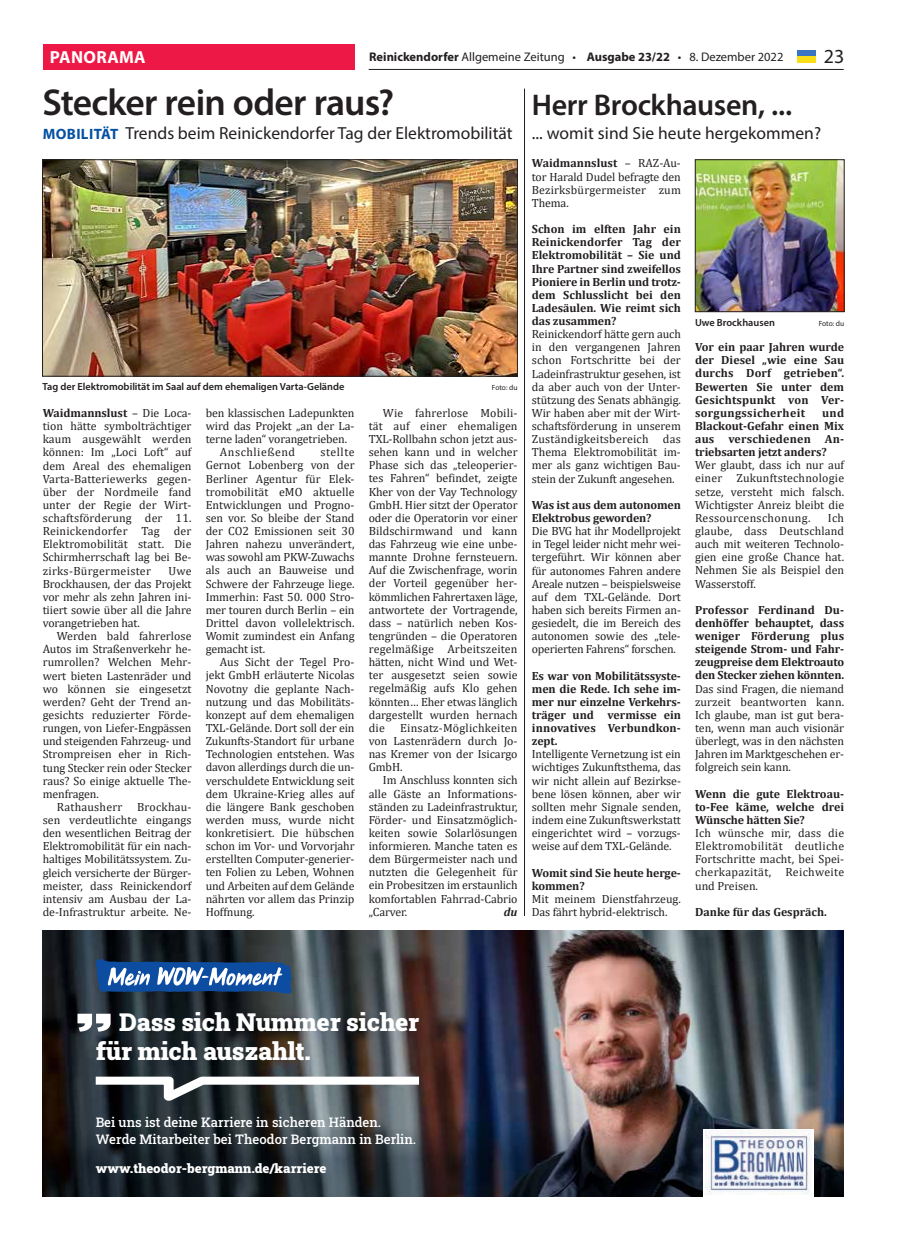
<style>
.page{position:relative;width:904px;height:1241px;background:#fff}
.page>*{position:absolute;margin:0;border:0;box-sizing:border-box;transform-origin:0 0}
.t1{font:600 37.5px "Myriad Pro";letter-spacing:-.02em;color:#231f20}
.t2{font:600 30px "Myriad Pro";letter-spacing:-.01em;color:#231f20}
.t3{font:900 25px/28.8px "Roboto Slab";letter-spacing:-.01em;color:#fff}
.t4{font:20px "Myriad Pro";color:#231f20}
.t5{font:17.5px "Myriad Pro";color:#231f20}
.t6{font:700 17.5px "Myriad Pro";letter-spacing:.02em;color:#fff}
.t7{font:500 13.12px/16.9px "Roboto Slab";color:#fff}
.t8{font:900 13.12px "Roboto Slab";color:#fff}
.t9{font:12.5px "Myriad Pro";color:#231f20}
.t10{font:11.88px/13.1px "Cambria";letter-spacing:-.005em;color:#231f20;text-align:justify}
.t11{font:700 11.88px/13.1px "Cambria";letter-spacing:-.01em;color:#231f20;text-align:justify}
.t12{font:11.88px "Cambria";letter-spacing:.045em;color:#231f20}
.t13{font:italic 700 11.88px "Cambria";color:#231f20}
.t14{font:600 10.25px "Myriad Pro";color:#231f20}
.t15{font:7.5px "Myriad Pro";letter-spacing:-.005em;color:#231f20}
.s1{font-weight:700}
.s2{font-weight:700;font-size:15px;color:#0551a4}
</style>
<div class="page">
<hr style="left:369px;top:69px;width:474px;height:1px;background:#231f20">
<svg style="left:797px;top:51px;width:19px;height:6px"></svg>
<div style="left:797px;top:57px;width:19px;height:6px;background:#f9dd16"></div>
<div style="left:43px;top:44px;width:311px;height:25px;background:#ed1845"></div>
<img style="left:44px;top:161px;width:471px;height:213px">
<div style="left:42px;top:159px;width:475px;height:217px;border:1px solid #231f20"></div>
<img style="left:697px;top:161px;width:145px;height:149px">
<div style="left:695px;top:159px;width:149px;height:153px;border:1px solid #231f20"></div>
<hr style="left:524px;top:89px;width:1px;height:826px;background:#231f20">
<img style="left:43px;top:930px;width:800px;height:197px">
<svg style="left:43px;top:1127px;width:800px;height:69px;background:#2a2c33"></svg>
<svg style="left:96px;top:1076px;width:323px;height:25px"></svg>
<svg style="left:77px;top:1013px;width:34px;height:18px"></svg>
<svg style="left:95px;top:958px;width:197px;height:35px;background:#416a9f"></svg>
<div style="left:703px;top:1129px;width:110px;height:67px;background:#fff"></div>
<img style="left:705px;top:1130px;width:106px;height:64px">
<h3 class="t6" style="left:50px;top:46px;width:97px">PANORAMA</h3>
<p class="t9" style="left:369px;top:49px;width:416px"><span class="s1">Reinickendorfer</span> Allgemeine Zeitung • <span class="s1">Ausgabe 23/22</span> • 8. Dezember 2022</p>
<h3 class="t4" style="left:823px;top:44px;width:22px">23</h3>
<h1 class="t1" style="left:43px;top:78px;width:353px">Stecker rein oder raus?</h1>
<h3 class="t5" style="left:43px;top:122px;width:471px"><span class="s2">MOBILITÄT</span> Trends beim Reinickendorfer Tag der Elektromobilität</h3>
<p class="t14" style="left:42px;top:380px;width:303px">Tag der Elektromobilität im Saal auf dem ehemaligen Varta-Gelände</p>
<p class="t15" style="left:492px;top:383px;width:27px">Foto: du</p>
<p class="t10" style="left:43px;top:406px;width:150px"><span class="s1">Waidmannslust</span> – Die Loca&shy;tion hätte symbolträchtiger kaum ausgewählt werden können: Im „Loci Loft“ auf dem Areal des ehemaligen Varta-Batteriewerks gegen&shy;über der Nordmeile fand unter der Regie der Wirt&shy;schaftsförderung der 11.<br>Reinickendorfer Tag der Elektromobilität statt. Die Schirmherrschaft lag bei Be&shy;zirks-Bürgermeister</p>
<p class="t10" style="left:43px;top:564px;width:150px;text-indent:126px">Uwe Brockhausen, der das Projekt vor mehr als zehn Jahren ini&shy;tiiert sowie über all die Jahre vorangetrieben hat.</p>
<p class="t10" style="left:43px;top:629px;width:150px;text-indent:14px">Werden bald fahrerlose Autos im Straßenverkehr he&shy;rumrollen? Welchen Mehr&shy;wert bieten Lastenräder und wo können sie eingesetzt werden? Geht der Trend an&shy;gesichts reduzierter Förde&shy;rungen, von Liefer-Engpässen und steigenden Fahrzeug- und Strompreisen eher in Rich&shy;tung Stecker rein oder Stecker raus? So einige aktuelle The&shy;menfragen.</p>
<p class="t10" style="left:43px;top:800px;width:150px;text-indent:14px">Rathausherr Brockhau&shy;sen verdeutlichte eingangs den wesentlichen Beitrag der Elektromobilität für ein nach&shy;haltiges Mobilitätssystem. Zu&shy;gleich versicherte der Bürger&shy;meister, dass Reinickendorf intensiv am Ausbau der La&shy;de-Infrastruktur arbeite. Ne-</p>
<p class="t10" style="left:206px;top:406px;width:150px">ben klassischen Ladepunkten</p>
<p class="t10" style="left:206px;top:419px;width:150px">wird das Projekt „an der La-</p>
<p class="t10" style="left:206px;top:432px;width:143px">terne laden“ vorangetrieben.</p>
<p class="t12" style="left:220px;top:445px;width:77px">Anschließend</p>
<p class="t10" style="left:206px;top:445px;width:150px;text-indent:115px">stellte Gernot Lobenberg von der Berliner Agentur für Elek&shy;tromobilität eMO aktuelle Entwicklungen und Progno&shy;sen vor. So bleibe der Stand der CO2 Emissionen seit 30<br>Jahren nahezu unverändert, was sowohl am PKW-Zuwachs als auch an Bauweise und Schwere der Fahrzeuge liege.<br>Immerhin: Fast 50. 000 Stro&shy;mer touren durch Berlin – ein Drittel davon vollelektrisch.<br>Womit zumindest ein Anfang gemacht ist.</p>
<p class="t10" style="left:206px;top:655px;width:150px;text-indent:14px">Aus Sicht der Tegel Pro&shy;jekt GmbH erläuterte Nicolas Novotny die geplante Nach&shy;nutzung und das Mobilitäts&shy;konzept auf dem ehemaligen TXL-Gelände. Dort soll der ein Zukunfts-Standort für urbane Technologien entstehen. Was davon allerdings durch die un&shy;verschuldete Entwicklung seit dem Ukraine-Krieg alles auf die längere Bank geschoben werden muss, wurde nicht konkretisiert. Die hübschen schon im Vor- und Vorvorjahr erstellten Computer-generier&shy;ten Folien zu Leben, Wohnen und Arbeiten auf dem Gelände nährten vor allem das Prinzip Hoffnung.</p>
<p class="t10" style="left:369px;top:406px;width:150px;text-indent:14px">Wie fahrerlose Mobili&shy;tät auf einer ehemaligen TXL-Rollbahn schon jetzt aus&shy;sehen kann und in welcher Phase sich das „teleoperier&shy;tes Fahren“ befindet, zeigte Kher von der Vay Technology GmbH. Hier sitzt der Operator oder die Operatorin vor einer Bildschirmwand und kann das Fahrzeug wie eine unbe&shy;mannte Drohne fernsteuern.<br>Auf die Zwischenfrage, worin der Vorteil gegenüber her&shy;kömmlichen Fahrertaxen läge, antwortete der Vortragende, dass – natürlich neben Kos&shy;tengründen – die Operatoren regelmäßige Arbeitszeiten hätten, nicht Wind und Wet&shy;ter ausgesetzt seien sowie regelmäßig aufs Klo gehen könnten… Eher etwas länglich dargestellt wurden hernach die</p>
<p class="t10" style="left:369px;top:721px;width:150px;text-indent:31px">Einsatz-Möglichkeiten von Lastenrädern durch Jo&shy;nas Kremer von der Isicargo GmbH.</p>
<p class="t10" style="left:369px;top:773px;width:150px;text-indent:14px">Im Anschluss konnten sich alle Gäste an Informations&shy;ständen zu Ladeinfrastruktur, Förder- und Einsatzmöglich&shy;keiten sowie Solarlösungen informieren. Manche taten es dem Bürgermeister nach und nutzten die Gelegenheit für ein Probesitzen im erstaunlich komfortablen Fahrrad-Cabrio „Carver.</p>
<p class="t13" style="left:504px;top:903px;width:15px">du</p>
<h2 class="t2" style="left:532px;top:86px;width:262px">Herr Brockhausen, ...</h2>
<h3 class="t5" style="left:532px;top:122px;width:291px">... womit sind Sie heute hergekommen?</h3>
<p class="t10" style="left:532px;top:157px;width:151px"><span class="s1">Waidmannslust</span> – RAZ-Au&shy;tor Harald Dudel befragte den Bezirksbürgermeister zum Thema.</p>
<p class="t11" style="left:532px;top:222px;width:151px">Schon im elften Jahr ein Reinickendorfer Tag der Elektromobilität – Sie und Ihre Partner sind zweifellos Pioniere in Berlin und trotz&shy;dem Schlusslicht bei den Ladesäulen. Wie reimt sich das zusammen?</p>
<p class="t10" style="left:532px;top:327px;width:151px">Reinickendorf hätte gern auch in den vergangenen Jahren schon Fortschritte bei der Ladeinfrastruktur gesehen, ist da aber auch von der Unter&shy;stützung des Senats abhängig.<br>Wir haben aber mit der Wirt&shy;schaftsförderung in unserem Zuständigkeitsbereich das Thema Elektromobilität im&shy;mer als ganz wichtigen Bau&shy;stein der Zukunft angesehen.</p>
<p class="t11" style="left:532px;top:498px;width:150px">Was ist aus dem autonomen<br>Elektrobus geworden?</p>
<p class="t10" style="left:532px;top:524px;width:151px">Die BVG hat ihr Modellprojekt in Tegel leider nicht mehr wei&shy;tergeführt. Wir können aber für autonomes Fahren andere Areale nutzen – beispielsweise auf dem TXL-Gelände. Dort haben sich bereits Firmen an&shy;gesiedelt, die im Bereich des autonomen sowie des „tele&shy;operierten Fahrens“ forschen.</p>
<p class="t11" style="left:532px;top:668px;width:151px">Es war von Mobilitätssyste&shy;men die Rede. Ich sehe im&shy;mer nur einzelne Verkehrs&shy;träger und vermisse ein innovatives Verbundkon&shy;zept.</p>
<p class="t10" style="left:532px;top:747px;width:151px">Intelligente Vernetzung ist ein wichtiges Zukunftsthema, das wir nicht allein auf Bezirkse&shy;bene lösen können, aber wir sollten mehr Signale senden, indem eine Zukunftswerkstatt eingerichtet wird – vorzugs&shy;weise auf dem TXL-Gelände.</p>
<p class="t11" style="left:532px;top:865px;width:150px">Womit sind Sie heute herge&shy;kommen?</p>
<p class="t10" style="left:532px;top:892px;width:150px">Mit meinem Dienstfahrzeug.<br>Das fährt hybrid-elektrisch.</p>
<p class="t14" style="left:695px;top:315px;width:81px">Uwe Brockhausen</p>
<p class="t15" style="left:818px;top:318px;width:27px">Foto: du</p>
<p class="t11" style="left:695px;top:340px;width:151px">Vor ein paar Jahren wurde der Diesel „wie eine Sau durchs Dorf getrieben“.<br>Bewerten Sie unter dem Gesichtspunkt von Ver&shy;sorgungssicherheit</p>
<p class="t11" style="left:695px;top:406px;width:151px;text-indent:127px">und Blackout-Gefahr einen Mix aus verschiedenen An&shy;triebsarten jetzt anders?</p>
<p class="t10" style="left:695px;top:458px;width:151px">Wer glaubt, dass ich nur auf einer Zukunftstechnologie setze, versteht mich falsch.<br>Wichtigster Anreiz bleibt die Ressourcenschonung.</p>
<p class="t10" style="left:695px;top:511px;width:151px;text-indent:133px">Ich glaube, dass Deutschland auch mit weiteren Technolo&shy;gien eine große Chance hat.<br>Nehmen Sie als Beispiel den Wasserstoff.</p>
<p class="t11" style="left:695px;top:602px;width:151px">Professor Ferdinand Du&shy;denhöffer behauptet, dass weniger Förderung plus steigende Strom- und Fahr&shy;zeugpreise dem Elektroauto den Stecker ziehen könnten.</p>
<p class="t10" style="left:695px;top:681px;width:151px">Das sind Fragen, die niemand zurzeit beantworten kann.<br>Ich glaube, man ist gut bera&shy;ten, wenn man auch visionär überlegt, was in den nächsten Jahren im Marktgeschehen er&shy;folgreich sein kann.</p>
<p class="t11" style="left:695px;top:786px;width:151px">Wenn die gute Elektroau&shy;to-Fee käme, welche drei Wünsche hätten Sie?</p>
<p class="t10" style="left:695px;top:826px;width:151px">Ich wünsche mir, dass die Elektromobilität deutliche Fortschritte macht, bei Spei&shy;cherkapazität, Reichweite und Preisen.</p>
<p class="t11" style="left:695px;top:904px;width:133px">Danke für das Gespräch.</p>
<h3 class="t3" style="left:96px;top:1007px;width:325px;text-indent:23px">Dass sich Nummer sicher für mich auszahlt.</h3>
<p class="t7" style="left:96px;top:1113px;width:322px">Bei uns ist deine Karriere in sicheren Händen.<br>Werde Mitarbeiter bei Theodor Bergmann in Berlin.</p>
<p class="t8" style="left:96px;top:1159px;width:232px">www.theodor-bergmann.de/karriere</p>
</div>
